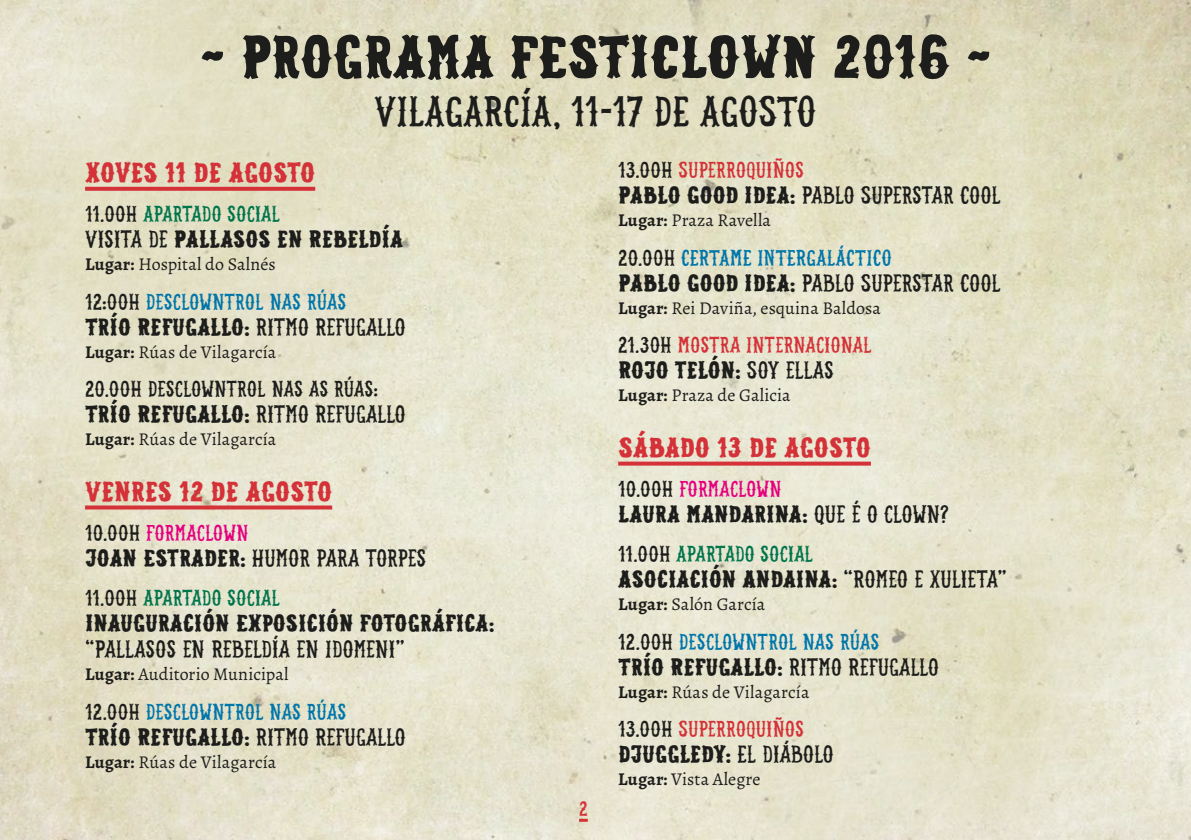
<style>
.page{position:relative;width:1191px;height:840px;background:#fff}
.page>*{position:absolute;margin:0;border:0;box-sizing:border-box;transform-origin:0 0}
.t1{font:700 60px "Mrs Summer";letter-spacing:-.01em;color:#1d1d1b}
.t2{font:42px "Mrs Summer";letter-spacing:-.005em;color:#1d1d1b}
.t3{font:700 28px "Mrs Summer";letter-spacing:-.01em;color:#d43238}
.t4{font:700 24px "Mrs Summer";letter-spacing:-.005em;color:#1d1d1b}
.t5{font:24px "Mrs Summer";letter-spacing:-.015em;color:#1d1d1b}
.t6{font:22px "Mrs Summer";letter-spacing:-.005em;color:#0076a9}
.t7{font:22px "Mrs Summer";letter-spacing:-.01em;color:#d43238}
.t8{font:22px "Mrs Summer";letter-spacing:-.01em;color:#00754b}
.t9{font:22px "Mrs Summer";letter-spacing:-.01em;color:#e6007e}
.t10{font:22px "Mrs Summer";letter-spacing:-.005em;color:#1d1d1b}
.t11{font:20px "Mrs Summer";color:#d43238}
.t12{font:18px "Alegreya";letter-spacing:.005em;color:#1d1d1b}
.s1{color:#1d1d1b}
.s2{font-weight:400}
.s3{font-weight:700}
</style>
<div class="page">
<img style="left:0;top:0;width:1191px;height:839px">
<svg style="left:579px;top:818px;width:9px;height:3px"></svg>
<svg style="left:85px;top:187px;width:230px;height:4px"></svg>
<svg style="left:85px;top:505px;width:247px;height:4px"></svg>
<svg style="left:618px;top:461px;width:253px;height:4px"></svg>
<h1 class="t1" style="left:199px;top:19px;width:794px">~ PROGRAMA FESTICLOWN 2016 ~</h1>
<h2 class="t2" style="left:374px;top:87px;width:443px">VILAGARCÍA, 11-17 DE AGOSTO</h2>
<p class="t3" style="left:85px;top:154px;width:232px">XOVES 11 DE AGOSTO</p>
<p class="t8" style="left:85px;top:201px;width:196px"><span class="s1">11.00H</span> APARTADO SOCIAL</p>
<p class="t4" style="left:85px;top:224px;width:319px"><span class="s2">VISITA DE</span> PALLASOS EN REBELDÍA</p>
<p class="t12" style="left:85px;top:253px;width:192px"><span class="s3">Lugar:</span> Hospital do Salnés</p>
<p class="t6" style="left:85px;top:288px;width:263px"><span class="s1">12:00H</span> DESCLOWNTROL NAS RÚAS</p>
<p class="t4" style="left:85px;top:311px;width:322px">TRÍO REFUGALLO: <span class="s2">RITMO REFUGALLO</span></p>
<p class="t12" style="left:85px;top:340px;width:193px"><span class="s3">Lugar:</span> Rúas de Vilagarcía</p>
<p class="t10" style="left:85px;top:376px;width:294px">20.00H DESCLOWNTROL NAS AS RÚAS:</p>
<p class="t4" style="left:85px;top:398px;width:322px">TRÍO REFUGALLO: <span class="s2">RITMO REFUGALLO</span></p>
<p class="t12" style="left:85px;top:428px;width:193px"><span class="s3">Lugar:</span> Rúas de Vilagarcía</p>
<p class="t3" style="left:85px;top:473px;width:249px">VENRES 12 DE AGOSTO</p>
<p class="t9" style="left:85px;top:519px;width:165px"><span class="s1">10.00H</span> FORMACLOWN</p>
<p class="t5" style="left:85px;top:543px;width:343px"><span class="s3">JOAN ESTRADER:</span> HUMOR PARA TORPES</p>
<p class="t8" style="left:85px;top:585px;width:196px"><span class="s1">11.00H</span> APARTADO SOCIAL</p>
<p class="t4" style="left:85px;top:607px;width:410px">INAUGURACIÓN EXPOSICIÓN FOTOGRÁFICA:</p>
<p class="t5" style="left:85px;top:635px;width:321px">“PALLASOS EN REBELDÍA EN IDOMENI”</p>
<p class="t12" style="left:85px;top:663px;width:205px"><span class="s3">Lugar:</span> Auditorio Municipal</p>
<p class="t6" style="left:85px;top:698px;width:263px"><span class="s1">12.00H</span> DESCLOWNTROL NAS RÚAS</p>
<p class="t4" style="left:85px;top:721px;width:322px">TRÍO REFUGALLO: <span class="s2">RITMO REFUGALLO</span></p>
<p class="t12" style="left:85px;top:750px;width:193px"><span class="s3">Lugar:</span> Rúas de Vilagarcía</p>
<p class="t11" style="left:579px;top:796px;width:10px">2</p>
<p class="t7" style="left:618px;top:157px;width:187px"><span class="s1">13.00H</span> SUPERROQUIÑOS</p>
<p class="t5" style="left:618px;top:181px;width:384px"><span class="s3">PABLO GOOD IDEA:</span> PABLO SUPERSTAR COOL</p>
<p class="t12" style="left:618px;top:209px;width:154px"><span class="s3">Lugar:</span> Praza Ravella</p>
<p class="t6" style="left:618px;top:244px;width:275px"><span class="s1">20.00H</span> CERTAME INTERGALÁCTICO</p>
<p class="t5" style="left:618px;top:268px;width:384px"><span class="s3">PABLO GOOD IDEA:</span> PABLO SUPERSTAR COOL</p>
<p class="t12" style="left:618px;top:296px;width:264px"><span class="s3">Lugar:</span> Rei Daviña, esquina Baldosa</p>
<p class="t7" style="left:618px;top:332px;width:255px"><span class="s1">21.30H</span> MOSTRA INTERNACIONAL</p>
<p class="t4" style="left:618px;top:355px;width:217px">ROJO TELÓN: <span class="s2">SOY ELLAS</span></p>
<p class="t12" style="left:618px;top:384px;width:174px"><span class="s3">Lugar:</span> Praza de Galicia</p>
<p class="t3" style="left:618px;top:429px;width:254px">SÁBADO 13 DE AGOSTO</p>
<p class="t9" style="left:618px;top:475px;width:165px"><span class="s1">10.00H</span> FORMACLOWN</p>
<p class="t4" style="left:618px;top:498px;width:333px">LAURA MANDARINA: <span class="s2">QUE É O CLOWN?</span></p>
<p class="t8" style="left:618px;top:541px;width:196px"><span class="s1">11.00H</span> APARTADO SOCIAL</p>
<p class="t4" style="left:618px;top:564px;width:390px">ASOCIACIÓN ANDAINA: <span class="s2">“ROMEO E XULIETA”</span></p>
<p class="t12" style="left:618px;top:593px;width:149px"><span class="s3">Lugar:</span> Salón García</p>
<p class="t6" style="left:618px;top:628px;width:263px"><span class="s1">12.00H</span> DESCLOWNTROL NAS RÚAS</p>
<p class="t4" style="left:618px;top:651px;width:322px">TRÍO REFUGALLO: <span class="s2">RITMO REFUGALLO</span></p>
<p class="t12" style="left:618px;top:680px;width:193px"><span class="s3">Lugar:</span> Rúas de Vilagarcía</p>
<p class="t7" style="left:618px;top:715px;width:187px"><span class="s1">13.00H</span> SUPERROQUIÑOS</p>
<p class="t4" style="left:618px;top:738px;width:217px">DJUGGLEDY: <span class="s2">EL DIÁBOLO</span></p>
<p class="t12" style="left:618px;top:767px;width:144px"><span class="s3">Lugar:</span> Vista Alegre</p>
</div>
